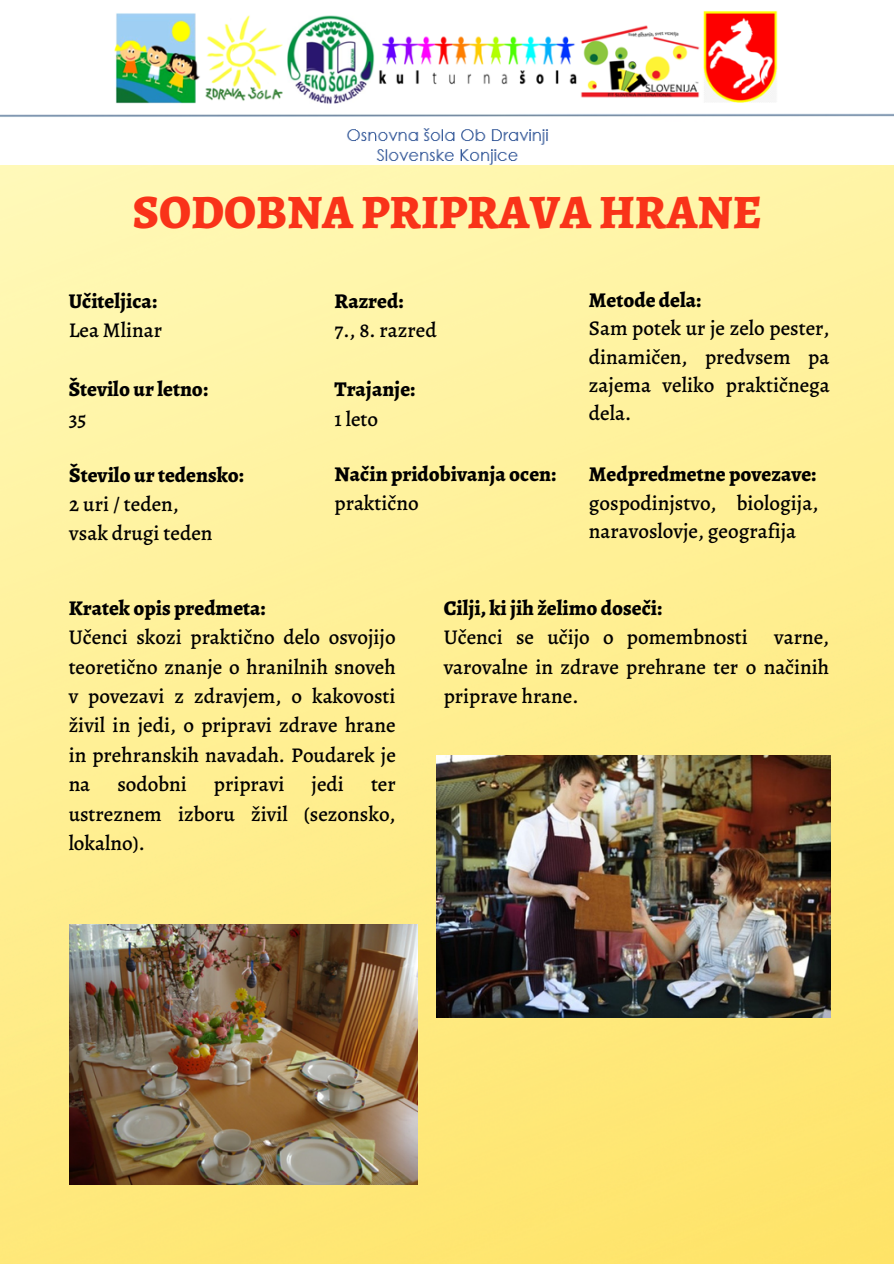
<style>
.page{position:relative;width:894px;height:1264px;background:#fff}
.page>*{position:absolute;margin:0;border:0;box-sizing:border-box;transform-origin:0 0}
.t1{font:800 48px "Alegreya";color:#f93319}
.t2{font:500 21px/29.4px "Alegreya";color:#000;text-align:justify}
.t3{font:800 21px "Alegreya";color:#000}
</style>
<div class="page">
<img style="left:0;top:165px;width:893px;height:1098px">
<img style="left:0;top:11px;width:893px;height:154px">
<img style="left:69px;top:924px;width:348px;height:260px">
<img style="left:437px;top:756px;width:392px;height:261px">
<p class="t1" style="left:133px;top:179px;width:630px">SODOBNA PRIPRAVA HRANE</p>
<p class="t3" style="left:69px;top:286px;width:90px">Učiteljica:</p>
<p class="t2" style="left:69px;top:315px;width:95px">Lea Mlinar</p>
<p class="t3" style="left:69px;top:375px;width:141px">Število ur letno:</p>
<p class="t2" style="left:69px;top:404px;width:19px">35</p>
<p class="t3" style="left:69px;top:460px;width:176px">Število ur tedensko:</p>
<p class="t2" style="left:69px;top:489px;width:111px">2 uri / teden,</p>
<p class="t2" style="left:69px;top:518px;width:145px">vsak drugi teden</p>
<p class="t3" style="left:334px;top:286px;width:70px">Razred:</p>
<p class="t2" style="left:334px;top:315px;width:104px">7., 8. razred</p>
<p class="t3" style="left:334px;top:375px;width:82px">Trajanje:</p>
<p class="t2" style="left:334px;top:404px;width:45px">1 leto</p>
<p class="t3" style="left:334px;top:460px;width:223px">Način pridobivanja ocen:</p>
<p class="t2" style="left:334px;top:488px;width:86px">praktično</p>
<p class="t3" style="left:588px;top:285px;width:114px">Metode dela:</p>
<p class="t2" style="left:588px;top:314px;width:242px;line-height:28.3px">Sam potek ur je zelo pester, dinamičen, predvsem pa zajema veliko praktičnega dela.</p>
<p class="t3" style="left:588px;top:460px;width:229px">Medpredmetne povezave:</p>
<p class="t2" style="left:588px;top:488px;width:231px;line-height:28.3px">gospodinjstvo, biologija, naravoslovje, geografija</p>
<p class="t3" style="left:69px;top:593px;width:198px">Kratek opis predmeta:</p>
<p class="t2" style="left:69px;top:622px;width:329px">Učenci skozi praktično delo osvojijo teoretično znanje o hranilnih snoveh v povezavi z zdravjem, o kakovosti živil in jedi, o pripravi zdrave hrane in prehranskih navadah. Poudarek je na</p>
<p class="t2" style="left:117px;top:769px;width:71px">sodobni</p>
<p class="t2" style="left:214px;top:769px;width:72px">pripravi</p>
<p class="t2" style="left:311px;top:769px;width:34px">jedi</p>
<p class="t2" style="left:69px;top:769px;width:328px;text-indent:302px">ter ustreznem izboru živil (sezonsko, lokalno).</p>
<p class="t3" style="left:443px;top:593px;width:220px">Cilji, ki jih želimo doseči:</p>
<p class="t2" style="left:443px;top:622px;width:305px">Učenci se učijo o pomembnosti</p>
<p class="t2" style="left:443px;top:622px;width:387px;text-indent:330px">varne, varovalne in zdrave prehrane ter o načinih priprave hrane.</p>
</div>
